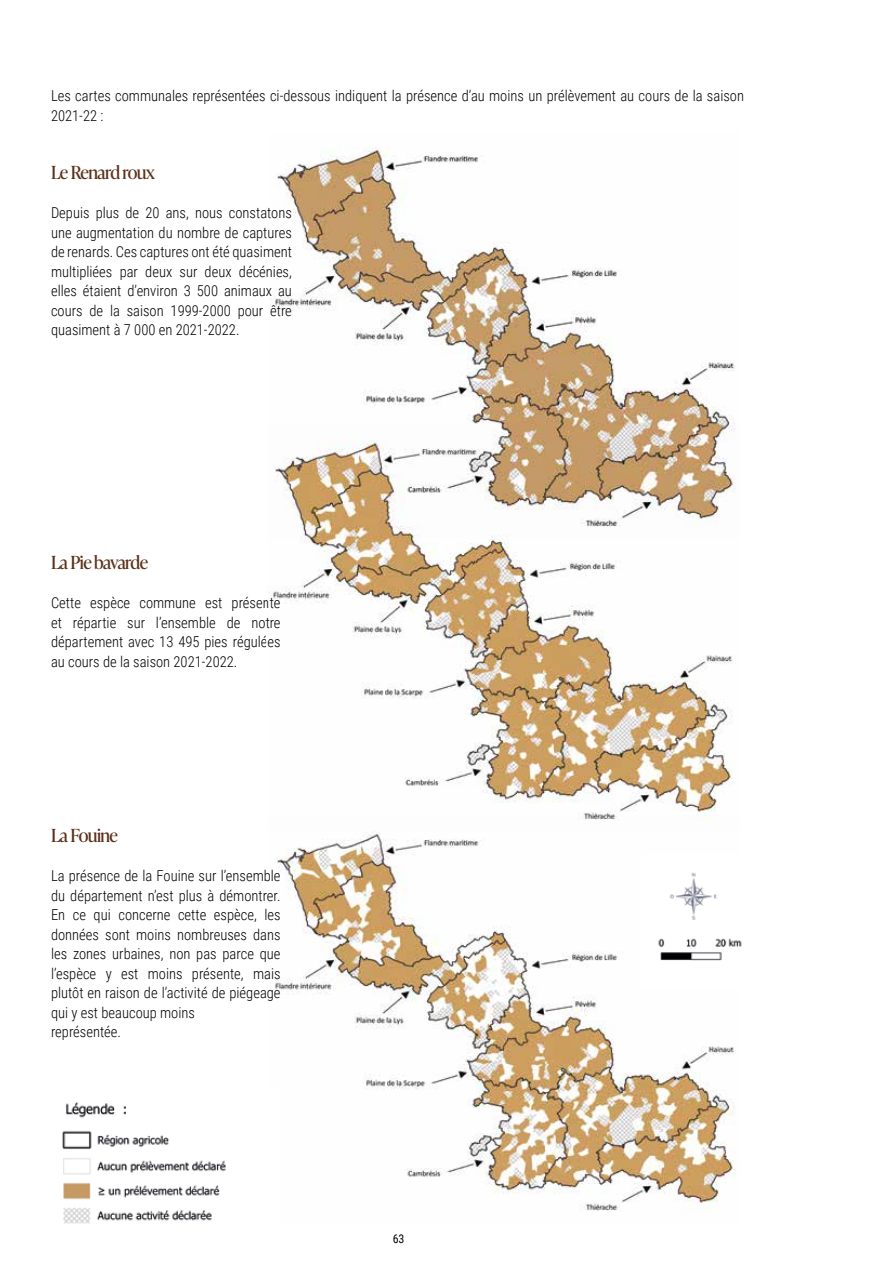
<style>
.page{position:relative;width:893px;height:1263px;background:#fff}
.page>*{position:absolute;margin:0;border:0;box-sizing:border-box;transform-origin:0 0}
.t1{font:18px "Ivy Presto Headline";letter-spacing:-.03em;color:#5a311a}
.t2{font:300 15px/19.5px "Roboto Condensed";color:#000}
.t3{font:12px "Roboto Condensed";color:#000}
</style>
<div class="page">
<img style="left:270px;top:147px;width:465px;height:277px">
<img style="left:275px;top:831px;width:461px;height:380px">
<img style="left:273px;top:424px;width:463px;height:396px">
<img style="left:641px;top:855px;width:101px;height:133px">
<img style="left:62px;top:1089px;width:218px;height:66px">
<img style="left:63px;top:1155px;width:217px;height:69px">
<p class="t2" style="left:51px;top:85px;width:694px">Les cartes communales représentées ci-dessous indiquent la présence d’au moins un prélèvement au cours de la saison<br>2021-22 :</p>
<p class="t1" style="left:51px;top:160px;width:105px">Le Renard roux</p>
<p class="t2" style="left:51px;top:202px;width:242px;text-align:justify">Depuis plus de 20 ans, nous constatons une augmentation du nombre de captures de renards. Ces captures ont été quasiment multipliées par deux sur deux décénies, elles étaient d’environ 3 500 animaux au cours de la saison 1999-2000 pour être quasiment à 7 000 en 2021-2022.</p>
<p class="t1" style="left:51px;top:550px;width:99px">La Pie bavarde</p>
<p class="t2" style="left:51px;top:592px;width:231px;text-align:justify">Cette espèce commune est présente et répartie sur l’ensemble de notre département avec 13 495 pies régulées au cours de la saison 2021-2022.</p>
<p class="t1" style="left:51px;top:823px;width:68px">La Fouine</p>
<p class="t2" style="left:51px;top:865px;width:231px">La présence de la Fouine sur l’ensemble du département n’est plus à démontrer.<br>En ce qui concerne cette espèce, les données sont moins nombreuses dans les zones urbaines, non pas parce que l’espèce y est moins présente, mais plutôt en raison de l’activité de piégeage qui y est beaucoup moins<br>représentée.</p>
<p class="t3" style="left:393px;top:1230px;width:13px">63</p>
</div>
